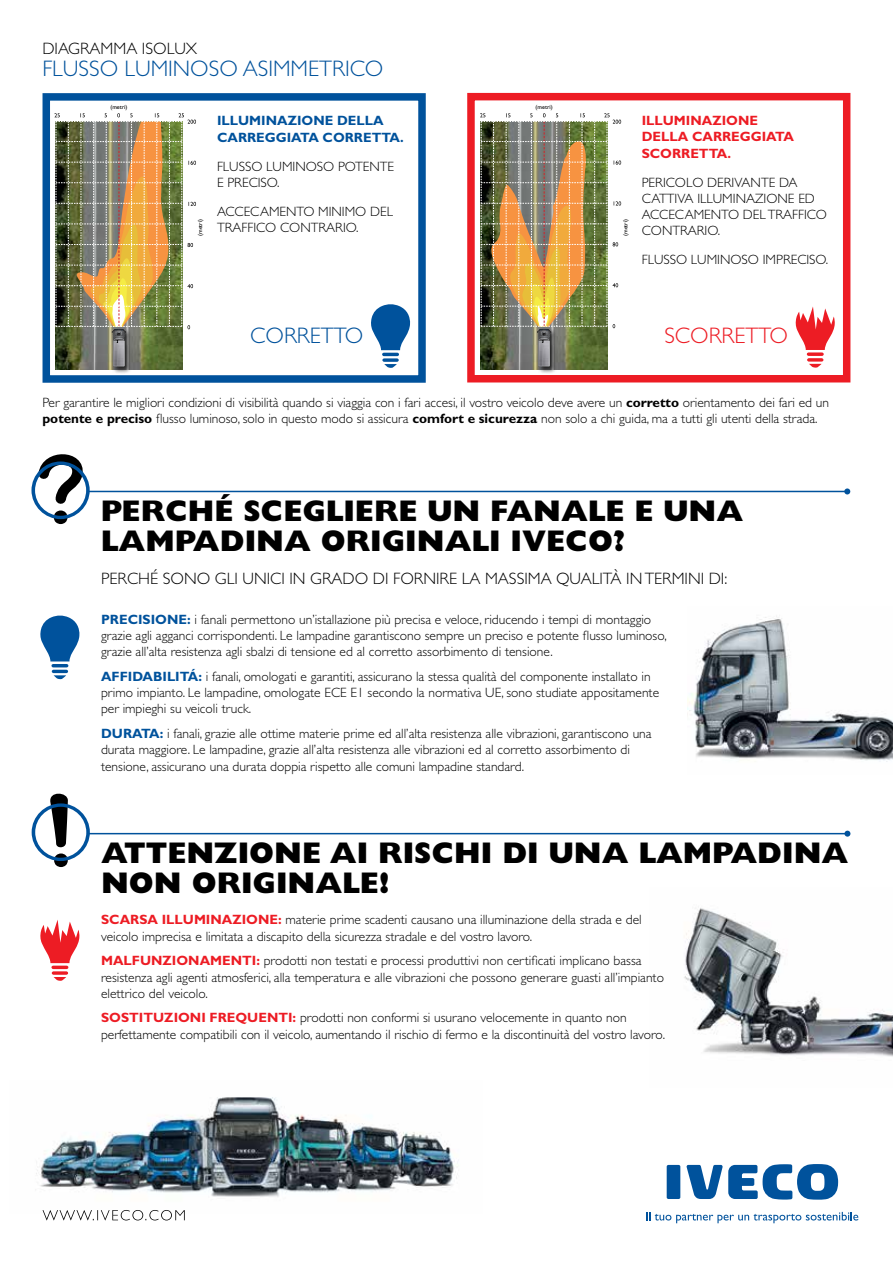
<style>
.page{position:relative;width:893px;height:1263px;background:#fff}
.page>*{position:absolute;margin:0;border:0;box-sizing:border-box;transform-origin:0 0}
.t1{font:800 30px/30px "Gill Sans Std";color:#000}
.t2{font:300 22.5px "Gill Sans Std";color:#00529c}
.t3{font:300 22.5px "Gill Sans Std";color:#ed1c24}
.t4{font:300 16.5px "Gill Sans Std";color:#000}
.t5{font:300 13.5px/16.2px "Gill Sans Std";color:#000}
.t6{font:700 13.5px/16.2px "Gill Sans Std";color:#ed1c24}
.t7{font:700 13.5px/16.2px "Gill Sans Std";color:#00529c}
.t8{font:6px "Gill Sans Std";color:#000}
.s1{font-weight:700}
.s2{font-weight:700;color:#00529c}
.s3{font-weight:700;color:#ed1c24}
</style>
<div class="page">
<img style="left:684px;top:908px;width:209px;height:149px">
<div style="left:43px;top:93px;width:383px;height:290px;border:8px solid #00529c"></div>
<div style="left:111px;top:327px;width:22px;height:47px;background:#000;opacity:.71"></div>
<div style="left:467px;top:93px;width:383px;height:289px;border:8px solid #ed1c24"></div>
<div style="left:536px;top:327px;width:22px;height:47px;background:#000;opacity:.71"></div>
<img style="left:36px;top:1097px;width:422px;height:114px">
<svg style="left:43px;top:1210px;width:142px;height:10px"></svg>
<svg style="left:371px;top:304px;width:39px;height:64px"></svg>
<svg style="left:40px;top:615px;width:40px;height:64px"></svg>
<svg style="left:795px;top:306px;width:40px;height:62px"></svg>
<svg style="left:40px;top:920px;width:40px;height:61px"></svg>
<hr style="left:88px;top:491px;width:759px;height:1px;background:#00529c">
<svg style="left:844px;top:488px;width:6px;height:6px"></svg>
<svg style="left:31px;top:454px;width:59px;height:70px"></svg>
<hr style="left:88px;top:833px;width:759px;height:1px;background:#00529c">
<svg style="left:844px;top:831px;width:6px;height:6px"></svg>
<svg style="left:32px;top:793px;width:58px;height:74px"></svg>
<img style="left:687px;top:616px;width:206px;height:146px">
<img style="left:54px;top:113px;width:142px;height:253px">
<img style="left:480px;top:113px;width:141px;height:253px">
<svg style="left:646px;top:1212px;width:212px;height:12px"></svg>
<div style="left:667px;top:1165px;width:13px;height:34px;background:#00529c;border-radius:2px"></div>
<svg style="left:686px;top:1164px;width:153px;height:36px"></svg>
<p class="t4" style="left:42px;top:39px;width:156px">DIAGRAMMA ISOLUX</p>
<h2 class="t2" style="left:42px;top:56px;width:342px">FLUSSO LUMINOSO ASIMMETRICO</h2>
<p class="t8" style="left:110px;top:103px;width:19px">(metri)</p>
<p class="t8" style="left:536px;top:103px;width:19px">(metri)</p>
<p class="t7" style="left:217px;top:113px;width:188px">ILLUMINAZIONE DELLA<br>CARREGGIATA CORRETTA.</p>
<p class="t5" style="left:217px;top:158px;width:179px">FLUSSO LUMINOSO POTENTE<br>E PRECISO.</p>
<p class="t5" style="left:217px;top:203px;width:178px">ACCECAMENTO MINIMO DEL<br>TRAFFICO CONTRARIO.</p>
<p class="t8" style="left:197px;top:236px;width:19px;rotate:-90deg">(metri)</p>
<p class="t8" style="left:622px;top:236px;width:19px;rotate:-90deg">(metri)</p>
<p class="t6" style="left:642px;top:113px;width:154px">ILLUMINAZIONE<br>DELLA CARREGGIATA<br>SCORRETTA.</p>
<p class="t5" style="left:642px;top:174px;width:187px">PERICOLO DERIVANTE DA<br>CATTIVA ILLUMINAZIONE ED<br>ACCECAMENTO DEL TRAFFICO<br>CONTRARIO.</p>
<p class="t5" style="left:642px;top:252px;width:188px">FLUSSO LUMINOSO IMPRECISO.</p>
<h2 class="t2" style="left:250px;top:323px;width:115px">CORRETTO</h2>
<h2 class="t3" style="left:664px;top:323px;width:125px">SCORRETTO</h2>
<p class="t5" style="left:42px;top:395px;width:788px">Per garantire le migliori condizioni di visibilità quando si viaggia con i fari accesi, il vostro veicolo deve avere un <span class="s1">corretto</span> orientamento dei fari ed un <span class="s1">potente e preciso</span> flusso luminoso, solo in questo modo si assicura <span class="s1">comfort e sicurezza</span> non solo a chi guida, ma a tutti gli utenti della strada.</p>
<h1 class="t1" style="left:101px;top:496px;width:644px">PERCHÉ SCEGLIERE UN FANALE E UNA<br>LAMPADINA ORIGINALI IVECO?</h1>
<p class="t4" style="left:101px;top:569px;width:628px">PERCHÉ SONO GLI UNICI IN GRADO DI FORNIRE LA MASSIMA QUALITÀ IN TERMINI DI:</p>
<p class="t5" style="left:101px;top:611px;width:567px"><span class="s2">PRECISIONE:</span> i fanali permettono un’istallazione più precisa e veloce, riducendo i tempi di montaggio grazie agli agganci corrispondenti. Le lampadine garantiscono sempre un preciso e potente flusso luminoso, grazie all’alta resistenza agli sbalzi di tensione ed al corretto assorbimento di tensione.</p>
<p class="t5" style="left:101px;top:668px;width:560px"><span class="s2">AFFIDABILITÁ:</span> i fanali, omologati e garantiti, assicurano la stessa qualità del componente installato in primo impianto. Le lampadine, omologate ECE E1 secondo la normativa UE, sono studiate appositamente per impieghi su veicoli truck.</p>
<p class="t5" style="left:101px;top:726px;width:552px"><span class="s2">DURATA:</span> i fanali, grazie alle ottime materie prime ed all’alta resistenza alle vibrazioni, garantiscono una durata maggiore. Le lampadine, grazie all’alta resistenza alle vibrazioni ed al corretto assorbimento di tensione, assicurano una durata doppia rispetto alle comuni lampadine standard.</p>
<h1 class="t1" style="left:101px;top:838px;width:749px">ATTENZIONE AI RISCHI DI UNA LAMPADINA<br>NON ORIGINALE!</h1>
<p class="t5" style="left:101px;top:912px;width:542px"><span class="s3">SCARSA ILLUMINAZIONE:</span> materie prime scadenti causano una illuminazione della strada e del veicolo imprecisa e limitata a discapito della sicurezza stradale e del vostro lavoro.</p>
<p class="t5" style="left:101px;top:953px;width:564px"><span class="s3">MALFUNZIONAMENTI:</span> prodotti non testati e processi produttivi non certificati implicano bassa resistenza agli agenti atmosferici, alla temperatura e alle vibrazioni che possono generare guasti all’impianto elettrico del veicolo.</p>
<p class="t5" style="left:101px;top:1010px;width:565px"><span class="s3">SOSTITUZIONI FREQUENTI:</span> prodotti non conformi si usurano velocemente in quanto non perfettamente compatibili con il veicolo, aumentando il rischio di fermo e la discontinuità del vostro lavoro.</p>
</div>
